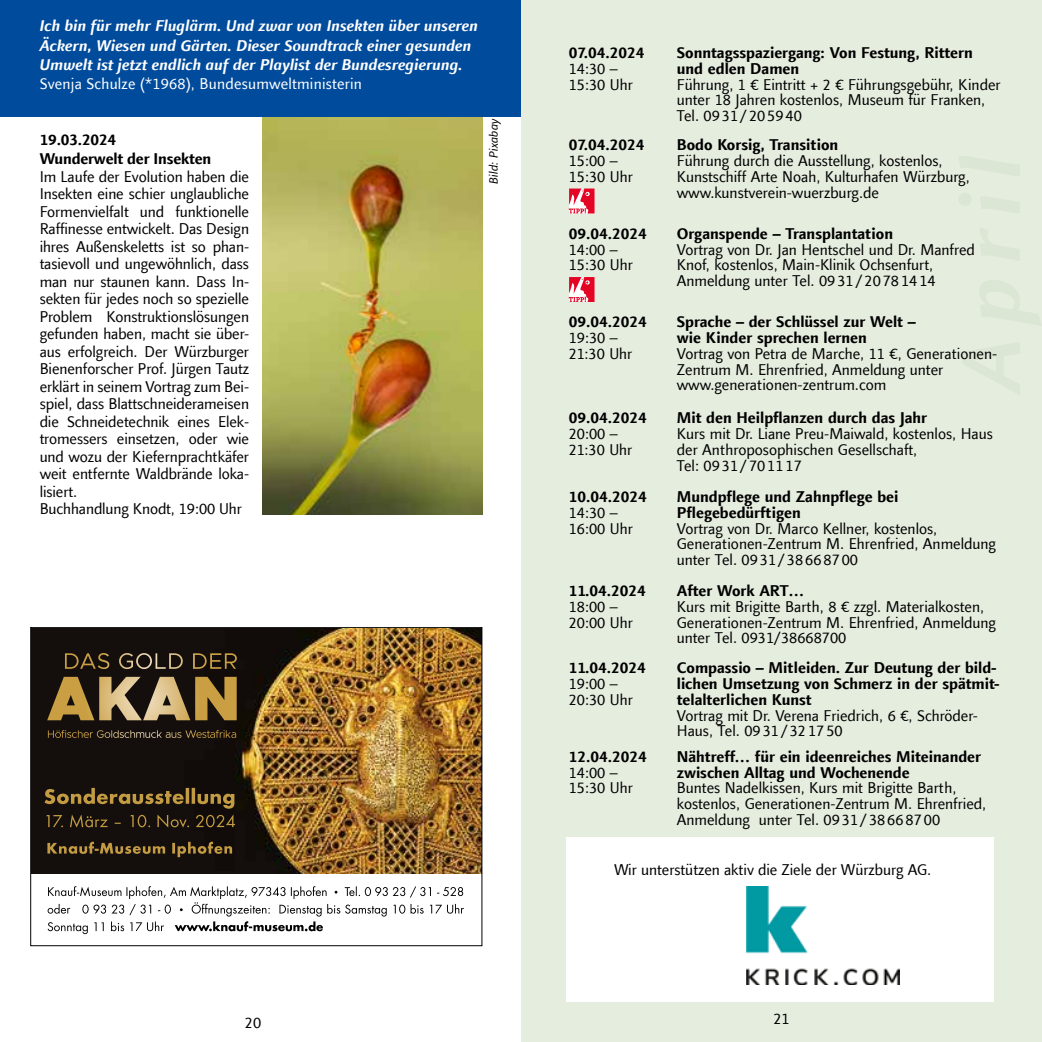
<style>
.page{position:relative;width:1042px;height:1042px;background:#fff}
.page>*{position:absolute;margin:0;border:0;box-sizing:border-box;transform-origin:0 0}
.t1{font:15.75px/15.8px "Finnegan LT Com";color:#000}
.t2{font:700 15.75px/15.8px "Finnegan LT Com";color:#000}
.t3{font:italic 700 15.75px/19.2px "Finnegan LT Com";color:#fff}
.t4{font:15.75px "Finnegan LT Com";letter-spacing:.015em;color:#fff}
.t5{font:italic 12.25px "Finnegan LT Com";color:#000}
</style>
<div class="page">
<img style="left:263px;top:116px;width:219px;height:398px">
<div style="left:0;top:0;width:521px;height:116px;background:#004b9c"></div>
<div style="left:521px;top:0;width:521px;height:1042px;background:#e5eddf"></div>
<svg style="left:569px;top:189px;width:25px;height:24px"></svg>
<svg style="left:569px;top:277px;width:25px;height:25px"></svg>
<div style="left:566px;top:837px;width:427px;height:165px;background:#fff"></div>
<img style="left:746px;top:886px;width:153px;height:98px">
<img style="left:32px;top:629px;width:448px;height:245px">
<svg style="left:47px;top:677px;width:190px;height:43px;background:#877042"></svg>
<svg style="left:98px;top:653px;width:139px;height:16px;background:#443825"></svg>
<svg style="left:61px;top:730px;width:170px;height:8px"></svg>
<svg style="left:47px;top:841px;width:185px;height:16px;background:#46371b"></svg>
<svg style="left:45px;top:788px;width:190px;height:39px;background:#3c2f18"></svg>
<svg style="left:48px;top:886px;width:416px;height:48px"></svg>
<svg style="left:30px;top:946px;width:453px;height:1px"></svg>
<div style="left:30px;top:627px;width:452px;height:319px;border:1px solid #000"></div>
<p class="t3" style="left:40px;top:17px;width:440px">Ich bin für mehr Fluglärm. Und zwar von Insekten über unseren<br>Äckern, Wiesen und Gärten. Dieser Soundtrack einer gesunden<br>Umwelt ist jetzt endlich auf der Playlist der Bundesregierung.</p>
<p class="t4" style="left:40px;top:74px;width:324px">Svenja Schulze (*1968), Bundesumweltministerin</p>
<p class="t2" style="left:40px;top:131px;width:173px;line-height:18.9px">19.03.2024<br>Wunderwelt der Insekten</p>
<p class="t1" style="left:40px;top:168px;width:211px;line-height:17.5px">Im Laufe der Evolution haben die<br>Insekten eine schier unglaubliche<br>Formenvielfalt und funktionelle<br>Raffinesse entwickelt. Das Design ihres Außenskeletts ist so phan&shy;tasievoll und ungewöhnlich, dass man nur staunen kann. Dass In&shy;sekten für jedes noch so spezielle<br>Problem Konstruktionslösungen gefunden haben, macht sie über&shy;aus erfolgreich. Der Würzburger<br>Bienenforscher Prof. Jürgen Tautz erklärt in seinem Vortrag zum Bei&shy;spiel, dass Blattschneiderameisen die Schneidetechnik eines Elek&shy;tromessers einsetzen, oder wie und wozu der Kiefernprachtkäfer weit entfernte Waldbrände loka&shy;lisiert.<br>Buchhandlung Knodt, 19:00 Uhr</p>
<p class="t5" style="left:486px;top:184px;width:67px;rotate:-90deg">Bild: Pixabay</p>
<p class="t2" style="left:569px;top:45px;width:77px">07.04.2024</p>
<p class="t1" style="left:569px;top:61px;width:66px">14:30 –<br>15:30 Uhr</p>
<p class="t2" style="left:569px;top:138px;width:77px">07.04.2024</p>
<p class="t1" style="left:569px;top:153px;width:66px">15:00 –<br>15:30 Uhr</p>
<p class="t2" style="left:569px;top:226px;width:79px">09.04.2024</p>
<p class="t1" style="left:569px;top:242px;width:66px">14:00 –<br>15:30 Uhr</p>
<p class="t2" style="left:569px;top:314px;width:79px">09.04.2024</p>
<p class="t1" style="left:569px;top:330px;width:65px">19:30 –<br>21:30 Uhr</p>
<p class="t2" style="left:569px;top:410px;width:79px">09.04.2024</p>
<p class="t1" style="left:569px;top:426px;width:65px">20:00 –<br>21:30 Uhr</p>
<p class="t2" style="left:569px;top:489px;width:79px">10.04.2024</p>
<p class="t1" style="left:569px;top:505px;width:66px">14:30 –<br>16:00 Uhr</p>
<p class="t2" style="left:569px;top:583px;width:79px">11.04.2024</p>
<p class="t1" style="left:569px;top:599px;width:66px">18:00 –<br>20:00 Uhr</p>
<p class="t2" style="left:569px;top:660px;width:79px">11.04.2024</p>
<p class="t1" style="left:569px;top:676px;width:66px">19:00 –<br>20:30 Uhr</p>
<p class="t2" style="left:677px;top:45px;width:297px">Sonntagsspaziergang: Von Festung, Rittern und edlen Damen</p>
<p class="t1" style="left:677px;top:77px;width:325px">Führung, 1 € Eintritt + 2 € Führungsgebühr, Kinder unter 18 Jahren kostenlos, Museum für Franken,<br>Tel. 0931/205940</p>
<p class="t2" style="left:677px;top:138px;width:163px">Bodo Korsig, Transition</p>
<p class="t1" style="left:677px;top:153px;width:294px">Führung durch die Ausstellung, kostenlos,<br>Kunstschiff Arte Noah, Kulturhafen Würzburg, www.kunstverein-wuerzburg.de</p>
<p class="t2" style="left:677px;top:226px;width:218px">Organspende – Transplantation</p>
<p class="t1" style="left:677px;top:242px;width:299px">Vortrag von Dr. Jan Hentschel und Dr. Manfred<br>Knof, kostenlos, Main-Klinik Ochsenfurt,<br>Anmeldung unter Tel. 0931/20781414</p>
<p class="t2" style="left:677px;top:314px;width:240px">Sprache – der Schlüssel zur Welt – wie Kinder sprechen lernen</p>
<p class="t1" style="left:677px;top:346px;width:322px">Vortrag von Petra de Marche, 11 €, Generationen-<br>Zentrum M. Ehrenfried, Anmeldung unter www.generationen-zentrum.com</p>
<p class="t2" style="left:677px;top:410px;width:252px">Mit den Heilpflanzen durch das Jahr</p>
<p class="t1" style="left:677px;top:426px;width:318px">Kurs mit Dr. Liane Preu-Maiwald, kostenlos, Haus der Anthroposophischen Gesellschaft,<br>Tel: 0931/701117</p>
<p class="t2" style="left:677px;top:489px;width:223px">Mundpflege und Zahnpflege bei<br>Pflegebedürftigen</p>
<p class="t1" style="left:677px;top:520px;width:321px">Vortrag von Dr. Marco Kellner, kostenlos,<br>Generationen-Zentrum M. Ehrenfried, Anmeldung unter Tel. 0931/38668700</p>
<p class="t2" style="left:677px;top:583px;width:129px">After Work ART…</p>
<p class="t1" style="left:677px;top:599px;width:321px">Kurs mit Brigitte Barth, 8 € zzgl. Materialkosten,<br>Generationen-Zentrum M. Ehrenfried, Anmeldung unter Tel. 0931/38668700</p>
<p class="t2" style="left:677px;top:660px;width:324px">Compassio – Mitleiden. Zur Deutung der bild&shy;lichen Umsetzung von Schmerz in der spätmit&shy;telalterlichen Kunst</p>
<p class="t1" style="left:677px;top:708px;width:302px">Vortrag mit Dr. Verena Friedrich, 6 €, Schröder-<br>Haus, Tel. 0931/321750</p>
<p class="t2" style="left:677px;top:749px;width:306px">Nähtreff… für ein ideenreiches Miteinander zwischen Alltag und Wochenende</p>
<p class="t1" style="left:677px;top:780px;width:311px">Buntes Nadelkissen, Kurs mit Brigitte Barth, kostenlos, Generationen-Zentrum M. Ehrenfried,<br>Anmeldung unter Tel. 0931/38668700</p>
<p class="t1" style="left:614px;top:862px;width:319px">Wir unterstützen aktiv die Ziele der Würzburg AG.</p>
<p class="t2" style="left:569px;top:749px;width:79px">12.04.2024</p>
<p class="t1" style="left:569px;top:764px;width:66px">14:00 –<br>15:30 Uhr</p>
<p class="t1" style="left:245px;top:1014px;width:25px">20<sup>20</sup></p>
<p class="t1" style="left:773px;top:1010px;width:18px">21</p>
</div>
